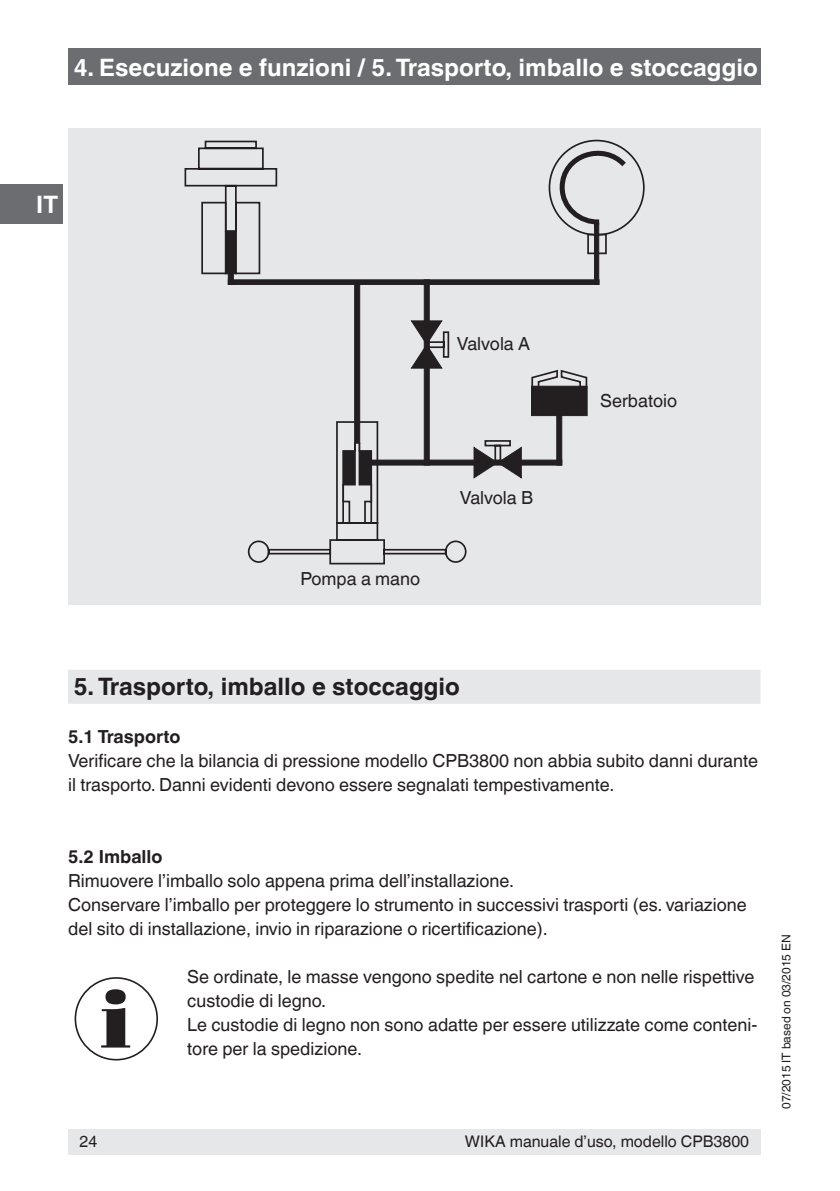
<style>
.page{position:relative;width:840px;height:1191px;background:#fff}
.page>*{position:absolute;margin:0;border:0;box-sizing:border-box;transform-origin:0 0}
.t1{font:700 24px "Helvetica World";color:#fff}
.t2{font:700 24px "Helvetica World";color:#231f20}
.t3{font:18px/24px "Helvetica World";color:#231f20}
.t4{font:700 18px "Helvetica World";color:#231f20}
.t5{font:16px "Helvetica World";color:#231f20}
.t6{font:12px "Helvetica World";color:#231f20}
</style>
<div class="page">
<div style="left:68px;top:1128px;width:692px;height:26px;background:#e6e7e9"></div>
<div style="left:68px;top:48px;width:692px;height:37px;background:#6c6d70"></div>
<div style="left:0;top:185px;width:62px;height:39px;background:#6c6d70"></div>
<div style="left:68px;top:128px;width:692px;height:476px;background:#e6e7e9"></div>
<svg style="left:184px;top:140px;width:94px;height:61px"></svg>
<svg style="left:557px;top:142px;width:73px;height:85px"></svg>
<svg style="left:201px;top:201px;width:406px;height:362px"></svg>
<svg style="left:328px;top:420px;width:139px;height:144px"></svg>
<svg style="left:411px;top:320px;width:177px;height:69px"></svg>
<div style="left:68px;top:669px;width:692px;height:34px;background:#e6e7e9"></div>
<svg style="left:101px;top:989px;width:29px;height:58px"></svg>
<div style="left:75px;top:977px;width:83px;height:83px;border:2px solid #231f20;border-radius:50%"></div>
<h1 class="t1" style="left:74px;top:53px;width:685px">4. Esecuzione e funzioni / 5. Trasporto, imballo e stoccaggio</h1>
<h1 class="t1" style="left:36px;top:191px;width:23px">IT</h1>
<p class="t3" style="left:456px;top:332px;width:75px">Valvola A</p>
<p class="t3" style="left:300px;top:567px;width:121px">Pompa a mano</p>
<p class="t3" style="left:459px;top:486px;width:75px">Valvola B</p>
<p class="t3" style="left:600px;top:388px;width:78px">Serbatoio</p>
<h1 class="t2" style="left:74px;top:673px;width:387px">5. Trasporto, imballo e stoccaggio</h1>
<p class="t4" style="left:68px;top:726px;width:114px">5.1 Trasporto</p>
<p class="t3" style="left:68px;top:749px;width:691px">Verificare che la bilancia di pressione modello CPB3800 non abbia subito danni durante il trasporto. Danni evidenti devono essere segnalati tempestivamente.</p>
<p class="t4" style="left:68px;top:846px;width:96px">5.2 Imballo</p>
<p class="t3" style="left:68px;top:869px;width:679px">Rimuovere l’imballo solo appena prima dell’installazione.<br>Conservare l’imballo per proteggere lo strumento in successivi trasporti (es. variazione del sito di installazione, invio in riparazione o ricertificazione).</p>
<p class="t3" style="left:187px;top:965px;width:571px">Se ordinate, le masse vengono spedite nel cartone e non nelle rispettive custodie di legno.<br>Le custodie di legno non sono adatte per essere utilizzate come conteni&shy;tore per la spedizione.</p>
<p class="t5" style="left:79px;top:1132px;width:19px">24</p>
<p class="t5" style="left:464px;top:1132px;width:285px">WIKA manuale d’uso, modello CPB3800</p>
<p class="t6" style="left:778px;top:1109px;width:176px;rotate:-90deg">07/2015 IT based on 03/2015 EN</p>
</div>
